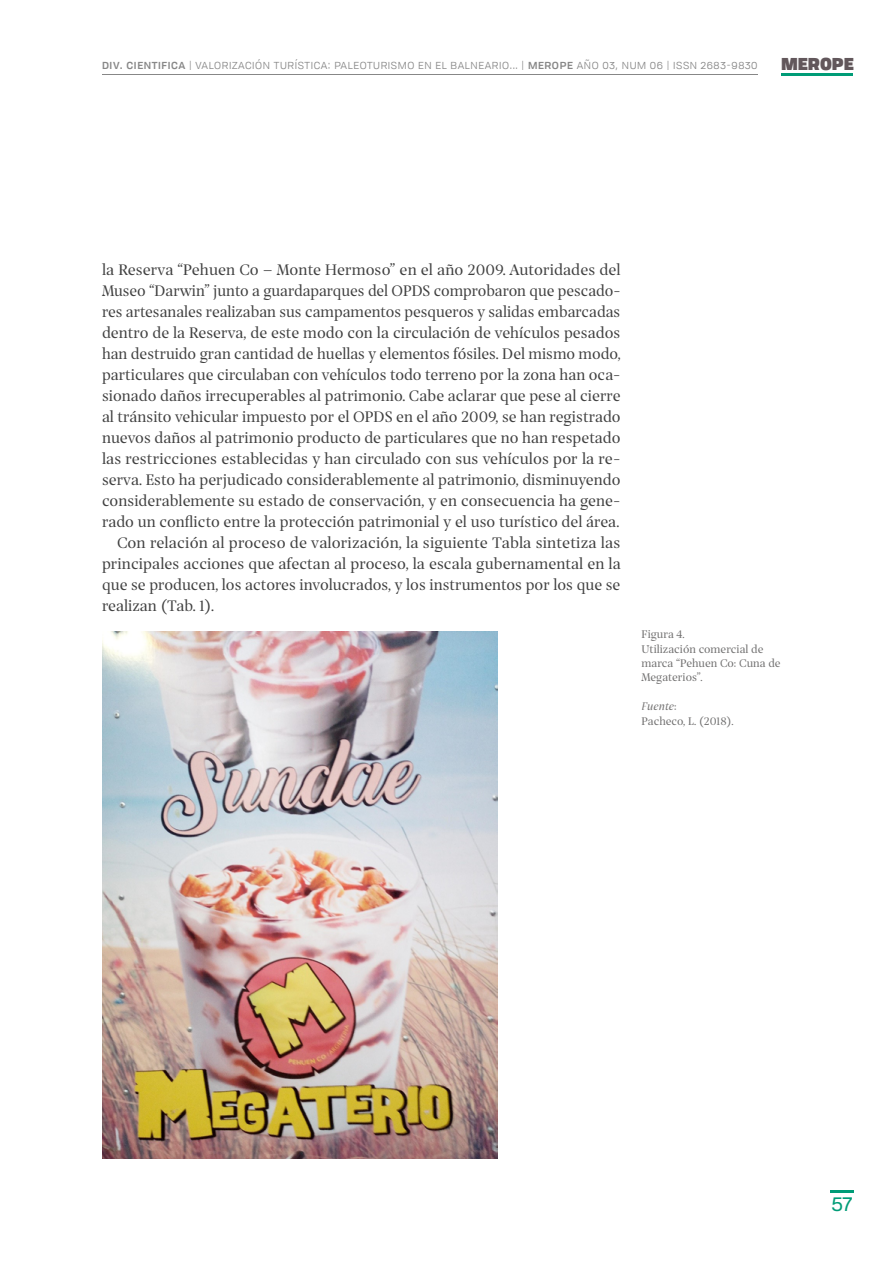
<style>
.page{position:relative;width:893px;height:1263px;background:#fff}
.page>*{position:absolute;margin:0;border:0;box-sizing:border-box;transform-origin:0 0}
.t1{font:19.5px "Tofino Personal";color:#009c77}
.t2{font:16.5px "Prospectus M";color:#404040}
.t3{font:900 16.5px "Tofino Personal";color:#62575b}
.t4{font:12px "Tofino Personal";letter-spacing:.05em;color:#878787}
.t5{font:12px/14.4px "Prospectus M";color:#706f6f}
.s1{font-weight:500}
.s2{font-style:italic}
</style>
<div class="page">
<hr style="left:830px;top:1190px;width:24px;height:2px;background:#009c77">
<hr style="left:782px;top:73px;width:71px;height:2px;background:#009c77">
<hr style="left:102px;top:74px;width:655px;height:1px;background:#878787">
<img style="left:102px;top:631px;width:395px;height:528px">
<p class="t4" style="left:102px;top:56px;width:657px"><span class="s1">DIV. CIENTIFICA</span> | VALORIZACIÓN TURÍSTICA: PALEOTURISMO EN EL BALNEARIO... | <span class="s1">MEROPE</span> AÑO 03, NUM 06 | ISSN 2683-9830</p>
<p class="t3" style="left:781px;top:49px;width:74px">MEROPE</p>
<p class="t2" style="left:102px;top:258px;width:520px">la Reserva “Pehuen Co – Monte Hermoso” en el año 2009. Autoridades del</p>
<p class="t2" style="left:102px;top:279px;width:520px">Museo “Darwin” junto a guardaparques del OPDS comprobaron que pescado-</p>
<p class="t2" style="left:102px;top:300px;width:520px">res artesanales realizaban sus campamentos pesqueros y salidas embarcadas</p>
<p class="t2" style="left:102px;top:321px;width:520px">dentro de la Reserva, de este modo con la circulación de vehículos pesados</p>
<p class="t2" style="left:102px;top:342px;width:520px">han destruido gran cantidad de huellas y elementos fósiles. Del mismo modo,</p>
<p class="t2" style="left:102px;top:363px;width:520px">particulares que circulaban con vehículos todo terreno por la zona han oca-</p>
<p class="t2" style="left:102px;top:384px;width:520px">sionado daños irrecuperables al patrimonio. Cabe aclarar que pese al cierre</p>
<p class="t2" style="left:102px;top:405px;width:520px">al tránsito vehicular impuesto por el OPDS en el año 2009, se han registrado</p>
<p class="t2" style="left:102px;top:426px;width:520px">nuevos daños al patrimonio producto de particulares que no han respetado</p>
<p class="t2" style="left:102px;top:447px;width:520px">las restricciones establecidas y han circulado con sus vehículos por la re-</p>
<p class="t2" style="left:102px;top:468px;width:520px">serva. Esto ha perjudicado considerablemente al patrimonio, disminuyendo</p>
<p class="t2" style="left:102px;top:489px;width:520px">considerablemente su estado de conservación, y en consecuencia ha gene-</p>
<p class="t2" style="left:102px;top:510px;width:519px">rado un conflicto entre la protección patrimonial y el uso turístico del área.</p>
<p class="t2" style="left:117px;top:531px;width:505px">Con relación al proceso de valorización, la siguiente Tabla sintetiza las</p>
<p class="t2" style="left:102px;top:552px;width:520px">principales acciones que afectan al proceso, la escala gubernamental en la</p>
<p class="t2" style="left:102px;top:573px;width:520px">que se producen, los actores involucrados, y los instrumentos por los que se</p>
<p class="t2" style="left:102px;top:594px;width:114px">realizan (Tab. 1).</p>
<p class="t5" style="left:641px;top:627px;width:140px">Figura 4.<br>Utilización comercial de marca “Pehuen Co: Cuna de<br>Megaterios”.</p>
<p class="t5" style="left:641px;top:699px;width:94px"><span class="s2">Fuente</span>:<br>Pacheco, L. (2018).</p>
<p class="t1" style="left:831px;top:1189px;width:22px">57</p>
</div>
